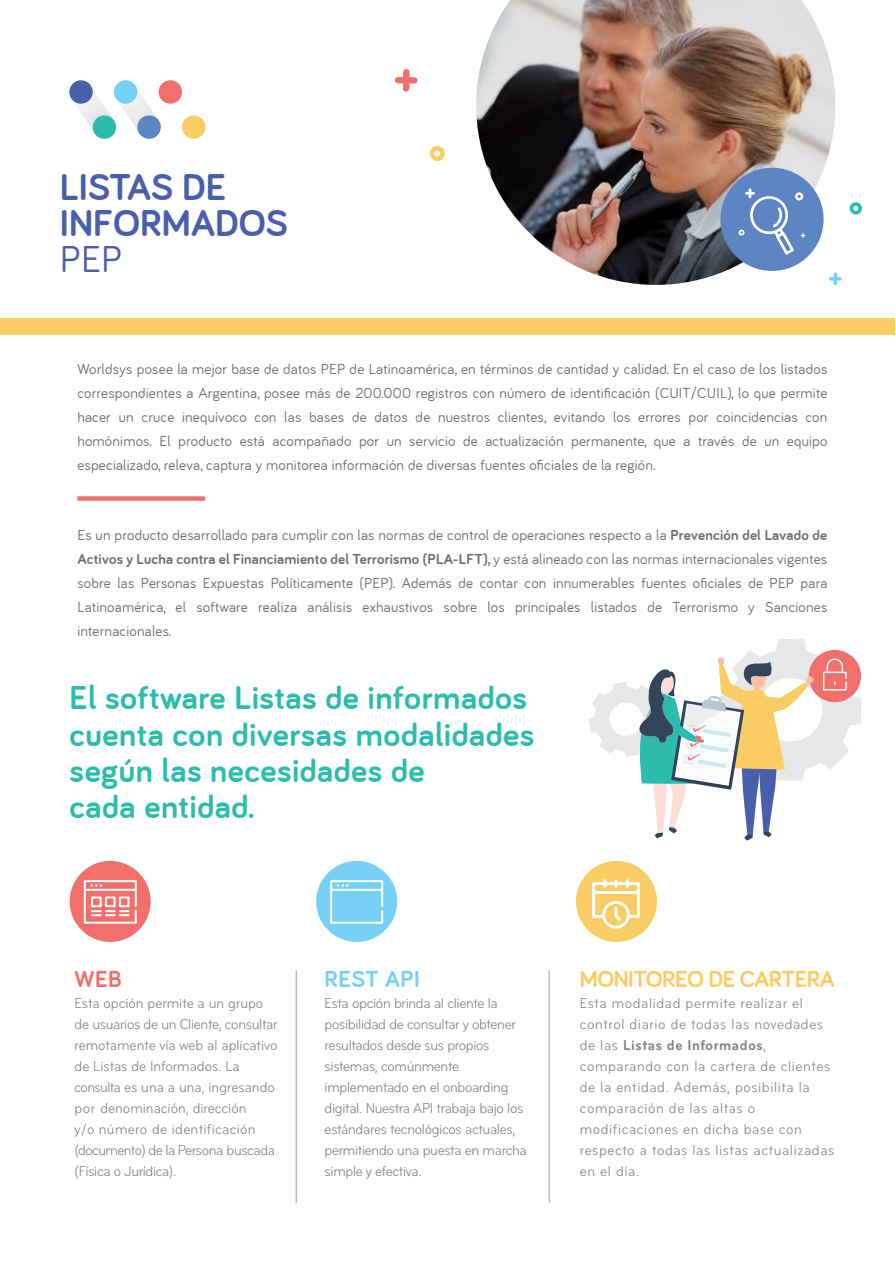
<style>
.page{position:relative;width:896px;height:1266px;background:#fff}
.page>*{position:absolute;margin:0;border:0;box-sizing:border-box;transform-origin:0 0}
.t1{font:700 38.7px/36.2px "Bariol";color:#495fab}
.t2{font:38.7px "Bariol";color:#495fab}
.t3{font:700 34.2px/36px "Bariol";letter-spacing:.015em;color:#2bbcad}
.t4{font:700 24px "Bariol";letter-spacing:-.02em;color:#f9cd64}
.t5{font:700 24px "Bariol";letter-spacing:.02em;color:#76d1f5}
.t6{font:700 24px "Bariol";color:#f1706c}
.t7{font:15px/24px "Bariol";letter-spacing:.015em;color:#6c6d70;text-align:justify}
.t8{font:condensed 15px/21px "Bryant";letter-spacing:-.005em;color:#808285}
.t9{font:condensed 15px/21px "Bryant";letter-spacing:.04em;color:#808285}
.s1{font-weight:700}
</style>
<div class="page">
<div style="left:0;top:318px;width:894px;height:17px;background:#f9cd64"></div>
<svg style="left:69px;top:80px;width:137px;height:59px"></svg>
<svg style="left:829px;top:277px;width:13px;height:4px"></svg>
<hr style="left:833px;top:272px;width:4px;height:13px;background:#76d1f5;border-radius:2px">
<div style="left:395px;top:77px;width:22px;height:7px;background:#f1706c;border-radius:3px"></div>
<div style="left:403px;top:69px;width:6px;height:23px;background:#f1706c;border-radius:3px"></div>
<svg style="left:430px;top:146px;width:15px;height:15px"></svg>
<svg style="left:850px;top:202px;width:12px;height:12px"></svg>
<hr style="left:296px;top:970px;width:1px;height:233px;background:#bcbdc0">
<hr style="left:549px;top:970px;width:1px;height:233px;background:#bcbdc0">
<div style="left:70px;top:861px;width:81px;height:81px;background:#f1706c;border-radius:50%"></div>
<div style="left:576px;top:861px;width:81px;height:81px;background:#f9cd64;border-radius:50%"></div>
<div style="left:316px;top:861px;width:81px;height:81px;background:#76d1f5;border-radius:50%"></div>
<div style="left:77px;top:496px;width:128px;height:5px;background:#f1706c"></div>
<img style="left:476px;top:0;width:359px;height:285px">
<div style="left:720px;top:168px;width:104px;height:103px;background:#5d84c3;border-radius:50%"></div>
<svg style="left:739px;top:188px;width:66px;height:67px"></svg>
<svg style="left:589px;top:639px;width:272px;height:202px"></svg>
<svg style="left:84px;top:880px;width:53px;height:44px"></svg>
<svg style="left:330px;top:880px;width:53px;height:44px"></svg>
<svg style="left:592px;top:879px;width:48px;height:50px"></svg>
<h1 class="t1" style="left:60px;top:169px;width:230px">LISTAS DE<br>INFORMADOS</h1>
<h1 class="t2" style="left:60px;top:237px;width:64px">PEP</h1>
<p class="t7" style="left:77px;top:357px;width:751px">Worldsys posee la mejor base de datos PEP de Latinoamérica, en términos de cantidad y calidad. En el caso de los listados correspondientes a Argentina, posee más de 200.000 registros con número de identificación (CUIT/CUIL), lo que permite hacer un cruce inequívoco con las bases de datos de nuestros clientes, evitando los errores por coincidencias con homónimos. El producto está acompañado por un servicio de actualización permanente, que a través de un equipo especializado, releva, captura y monitorea información de diversas fuentes oficiales de la región.</p>
<p class="t7" style="left:77px;top:523px;width:752px">Es un producto desarrollado para cumplir con las normas de control de operaciones respecto a la <span class="s1">Prevención del Lavado de Activos y Lucha contra el Financiamiento del Terrorismo (PLA-LFT),</span> y está alineado con las normas internacionales vigentes sobre las Personas Expuestas Políticamente (PEP). Además de contar con innumerables fuentes oficiales de PEP para Latinoamérica, el software realiza análisis exhaustivos sobre los principales listados de Terrorismo y Sanciones internacionales.</p>
<h2 class="t3" style="left:70px;top:680px;width:466px">El software Listas de informados cuenta con diversas modalidades según las necesidades de<br>cada entidad.</h2>
<h3 class="t6" style="left:75px;top:965px;width:49px">WEB</h3>
<p class="t8" style="left:75px;top:993px;width:204px">Esta opción permite a un grupo de usuarios de un Cliente, consultar remotamente vía web al aplicativo de Listas de Informados. La consulta es una a una, ingresando por denominación, dirección<br>y/o número de identificación (documento) de la Persona buscada (Física o Jurídica).</p>
<h3 class="t5" style="left:325px;top:965px;width:97px">REST API</h3>
<p class="t8" style="left:325px;top:993px;width:204px">Esta opción brinda al cliente la posibilidad de consultar y obtener resultados desde sus propios sistemas, comúnmente implementado en el onboarding digital. Nuestra API trabaja bajo los estándares tecnológicos actuales, permitiendo una puesta en marcha simple y efectiva.</p>
<h3 class="t4" style="left:580px;top:965px;width:256px">MONITOREO DE CARTERA</h3>
<p class="t9" style="left:580px;top:993px;width:256px">Esta modalidad permite realizar el control diario de todas las novedades de las <span class="s1">Listas de Informados</span>, comparando con la cartera de clientes de la entidad. Además, posibilita la comparación de las altas o modificaciones en dicha base con respecto a todas las listas actualizadas en el día.</p>
</div>
